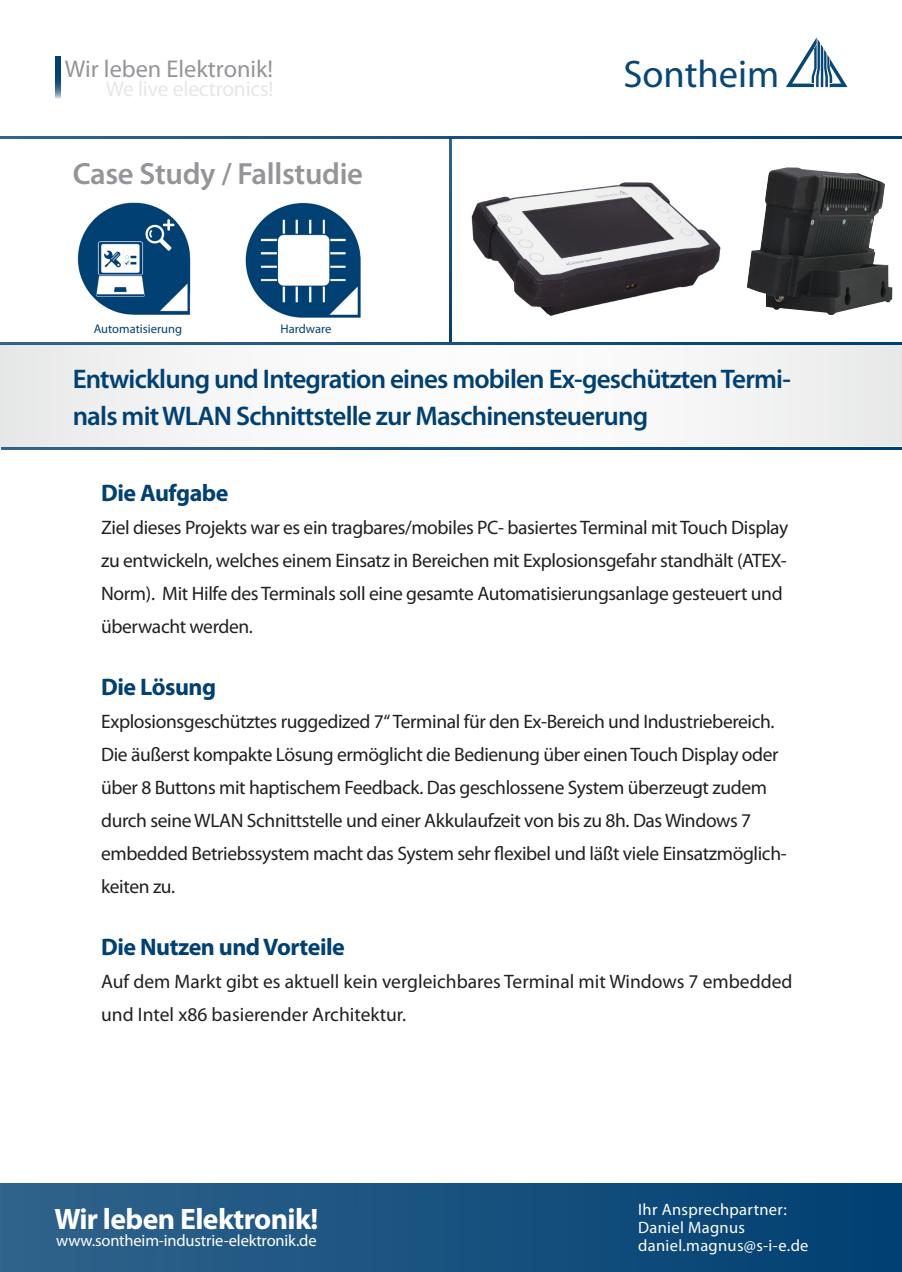
<style>
.page{position:relative;width:902px;height:1272px;background:#fff}
.page>*{position:absolute;margin:0;border:0;box-sizing:border-box;transform-origin:0 0}
.t1{font:38.55px "Myriad";color:#074774}
.t2{font:600 30.75px "Myriad Pro";letter-spacing:-.01em;color:#939598}
.t3{font:700 29.7px "Myriad Pro";letter-spacing:-.02em;color:#fff}
.t4{font:600 27px/37.5px "Myriad Pro";letter-spacing:-.03em;color:#004072}
.t5{font:24.3px "Myriad Pro";color:#939598}
.t6{font:700 24px "Myriad Pro";letter-spacing:-.02em;color:#004072}
.t7{font:21.45px "Myriad Pro";letter-spacing:-.01em;color:#e6e7e9}
.t8{font:19.5px/33px "Myriad Pro";letter-spacing:-.02em;color:#231f20}
.t9{font:19.5px/33px "Myriad Pro";color:#231f20}
.t10{font:16.5px/18px "Myriad Pro";letter-spacing:.02em;color:#fff}
.t11{font:16.5px "Myriad Pro";letter-spacing:-.01em;color:#fff}
.t12{font:12.6px "Myriad Pro";color:#004072}
</style>
<div class="page">
<div style="left:132px;top:342px;width:769px;height:103px;background:#eceded"></div>
<div style="left:0;top:344px;width:782px;height:103px;background:linear-gradient(to right,#f0f1f1,#fbfbfc)"></div>
<div style="left:0;top:1182px;width:901px;height:89px;background:linear-gradient(to right,#30648c,#004072)"></div>
<svg style="left:56px;top:56px;width:5px;height:43px"></svg>
<hr style="left:0;top:342px;width:901px;height:2px;background:#004072">
<hr style="left:1px;top:447px;width:900px;height:2px;background:#004072">
<hr style="left:0;top:137px;width:901px;height:2px;background:#004072">
<hr style="left:449px;top:139px;width:2px;height:203px;background:#004072">
<img style="left:77px;top:202px;width:114px;height:113px">
<img style="left:245px;top:203px;width:116px;height:115px">
<img style="left:471px;top:182px;width:250px;height:134px">
<img style="left:747px;top:167px;width:145px;height:148px">
<svg style="left:786px;top:37px;width:61px;height:50px"></svg>
<p class="t5" style="left:65px;top:54px;width:210px">Wir leben Elektronik!</p>
<p class="t7" style="left:106px;top:75px;width:169px">We live electronics!</p>
<h2 class="t2" style="left:73px;top:154px;width:292px">Case Study / Fallstudie</h2>
<p class="t12" style="left:94px;top:320px;width:90px">Automatisierung</p>
<p class="t12" style="left:280px;top:320px;width:52px">Hardware</p>
<h1 class="t1" style="left:623px;top:55px;width:157px">Sontheim</h1>
<h3 class="t4" style="left:73px;top:359px;width:719px">Entwicklung und Integration eines mobilen Ex-geschützten Termi&shy;nals mit WLAN Schnittstelle zur Maschinensteuerung</h3>
<p class="t6" style="left:101px;top:477px;width:129px">Die Aufgabe</p>
<p class="t8" style="left:101px;top:511px;width:688px">Ziel dieses Projekts war es ein tragbares/mobiles PC- basiertes Terminal mit Touch Display zu entwickeln, welches einem Einsatz in Bereichen mit Explosionsgefahr standhält (ATEX-Norm). Mit Hilfe des Terminals soll eine gesamte Automatisierungsanlage gesteuert und überwacht werden.</p>
<p class="t6" style="left:101px;top:671px;width:116px">Die Lösung</p>
<p class="t8" style="left:101px;top:704px;width:687px">Explosionsgeschütztes ruggedized 7“ Terminal für den Ex-Bereich und Industriebereich.<br>Die äußerst kompakte Lösung ermöglicht die Bedienung über einen Touch Display oder über 8 Buttons mit haptischem Feedback. Das geschlossene System überzeugt zudem durch seine WLAN Schnittstelle und einer Akkulaufzeit von bis zu 8h. Das Windows 7 embedded Betriebssystem macht das System sehr flexibel und läßt viele Einsatzmöglich&shy;keiten zu.</p>
<p class="t6" style="left:101px;top:931px;width:245px">Die Nutzen und Vorteile</p>
<p class="t9" style="left:101px;top:964px;width:692px">Auf dem Markt gibt es aktuell kein vergleichbares Terminal mit Windows 7 embedded und Intel x86 basierender Architektur.</p>
<h3 class="t3" style="left:54px;top:1199px;width:265px">Wir leben Elektronik!</h3>
<p class="t11" style="left:56px;top:1230px;width:262px">www.sontheim-industrie-elektronik.de</p>
<p class="t10" style="left:638px;top:1200px;width:172px">Ihr Ansprechpartner:<br>Daniel Magnus daniel.magnus@s-i-e.de</p>
</div>
